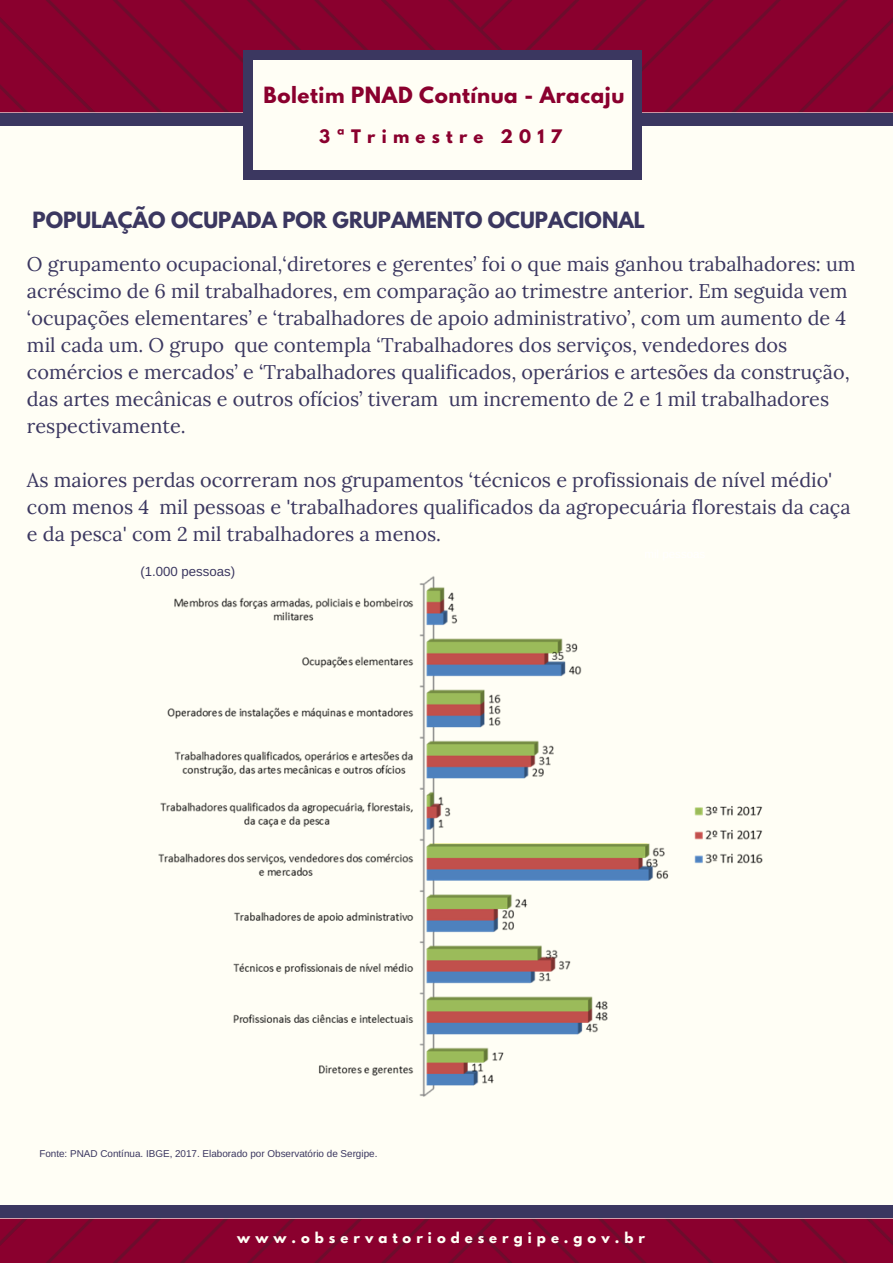
<style>
.page{position:relative;width:893px;height:1263px;background:#fff}
.page>*{position:absolute;margin:0;border:0;box-sizing:border-box;transform-origin:0 0}
.t1{font:19.8px/27px "Lora";color:#3b3760}
.t2{font:700 19.8px "League Spartan";color:#3b3760}
.t3{font:700 19.8px "League Spartan";letter-spacing:.03em;color:#8a002e}
.t4{font:700 16.5px "League Spartan";letter-spacing:.38em;color:#8a002e}
.t5{font:700 13.2px "League Spartan";letter-spacing:.38em;color:#fffef5}
.t6{font:13.2px "Arimo";color:#3b3760}
.t7{font:9.9px "Arimo";color:#3b3760}
</style>
<div class="page">
<img style="left:0;top:0;width:892px;height:1262px">
<div style="left:0;top:112px;width:892px;height:1093px;background:#fffef5"></div>
<div style="left:0;top:1205px;width:892px;height:13px;background:#3b3760"></div>
<div style="left:0;top:113px;width:892px;height:13px;background:#3b3760"></div>
<div style="left:245px;top:57px;width:395px;height:116px;background:#fffef5"></div>
<div style="left:632px;top:170px;width:9px;height:9px;background:#3b3760"></div>
<div style="left:243px;top:59px;width:10px;height:112px;background:#3b3760"></div>
<div style="left:243px;top:170px;width:10px;height:9px;background:#3b3760"></div>
<div style="left:632px;top:59px;width:9px;height:112px;background:#3b3760"></div>
<div style="left:252px;top:170px;width:380px;height:9px;background:#3b3760"></div>
<div style="left:632px;top:50px;width:9px;height:10px;background:#3b3760"></div>
<div style="left:243px;top:50px;width:10px;height:10px;background:#3b3760"></div>
<div style="left:252px;top:50px;width:380px;height:10px;background:#3b3760"></div>
<img style="left:147px;top:546px;width:629px;height:578px">
<p class="t3" style="left:263px;top:86px;width:362px">Boletim PNAD Contínua - Aracaju</p>
<p class="t4" style="left:319px;top:128px;width:244px">3ªTrimestre 2017</p>
<p class="t2" style="left:33px;top:210px;width:614px">POPULAÇÃO OCUPADA POR GRUPAMENTO OCUPACIONAL</p>
<p class="t1" style="left:27px;top:251px;width:830px">O grupamento ocupacional,‘diretores e gerentes’ foi o que mais ganhou trabalhadores: um acréscimo de 6 mil trabalhadores, em comparação ao trimestre anterior. Em seguida vem ‘ocupações elementares’ e ‘trabalhadores de apoio administrativo’, com um aumento de 4 mil cada um. O grupo que contempla ‘Trabalhadores dos serviços, vendedores dos comércios e mercados’ e ‘Trabalhadores qualificados, operários e artesões da construção, das artes mecânicas e outros ofícios’ tiveram um incremento de 2 e 1 mil trabalhadores respectivamente.</p>
<p class="t1" style="left:27px;top:467px;width:825px">As maiores perdas ocorreram nos grupamentos ‘técnicos e profissionais de nível médio' com menos 4 mil pessoas e 'trabalhadores qualificados da agropecuária florestais da caça e da pesca' com 2 mil trabalhadores a menos.</p>
<p class="t6" style="left:140px;top:564px;width:96px">(1.000 pessoas)</p>
<p class="t7" style="left:39px;top:1148px;width:339px">Fonte: PNAD Contínua. IBGE, 2017. Elaborado por Observatório de Sergipe.</p>
<p class="t5" style="left:237px;top:1231px;width:409px">www.observatoriodesergipe.gov.br</p>
</div>
